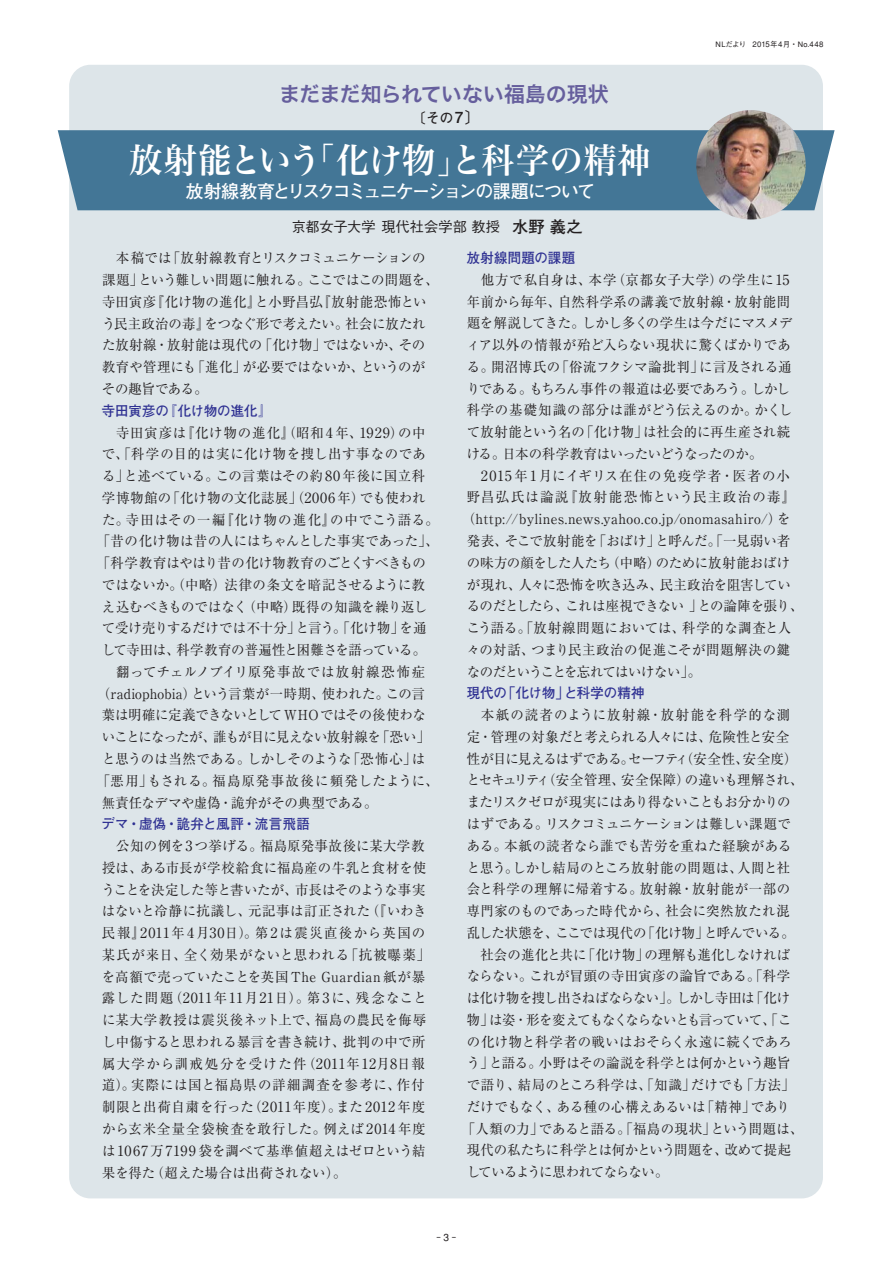
<style>
.page{position:relative;width:893px;height:1263px;background:#fff}
.page>*{position:absolute;margin:0;border:0;box-sizing:border-box;transform-origin:0 0}
.t1{font:34.5px "Hira Min Pro W6 90 msp RKSJ H";letter-spacing:.015em;color:#fff;scale:.96 1}
.t2{font:21px "Hira Kaku Pro W6 90 msp RKSJ H";letter-spacing:-.02em;color:#665f9d}
.t3{font:18px "Futo Go B101 Bold 90 msp RKSJ H";letter-spacing:-.105em;color:#fff}
.t4{font:14.25px "Gothic BBB Medium 90 msp RKSJ H";letter-spacing:-.005em;color:#231f20}
.t5{font:13.8px/21.8px "Ryumin regular 90 msp RKSJ H";letter-spacing:.01em;color:#231f20}
.t6{font:13.8px/21.8px "Ryumin regular 90 msp RKSJ H";letter-spacing:.035em;color:#231f20}
.t7{font:13.8px "Ryumin regular 90 msp RKSJ H";letter-spacing:-.03em;color:#231f20}
.t8{font:13.8px "Ryumin regular 90 msp RKSJ H";letter-spacing:-.01em;color:#231f20}
.t9{font:13.8px "Ryumin regular 90 msp RKSJ H";letter-spacing:.075em;color:#231f20}
.t10{font:13.8px "Ryumin regular 90 msp RKSJ H";letter-spacing:.03em;color:#231f20}
.t11{font:13.8px "Ryumin regular 90 msp RKSJ H";letter-spacing:-.015em;color:#231f20}
.t12{font:13.8px "Ryumin regular 90 msp RKSJ H";letter-spacing:-.035em;color:#231f20}
.t13{font:13.8px "Ryumin regular 90 msp RKSJ H";letter-spacing:.045em;color:#231f20}
.t14{font:13.8px "Futo Go B101 Bold 90 msp RKSJ H";letter-spacing:.005em;color:#2e3092}
.t15{font:13.8px "Ryumin regular 90 msp RKSJ H";letter-spacing:-.04em;color:#231f20}
.t16{font:13.8px "Ryumin regular 90 msp RKSJ H";letter-spacing:-.065em;color:#231f20}
.t17{font:13.8px "Ryumin regular 90 msp RKSJ H";letter-spacing:.065em;color:#231f20}
.t18{font:13.8px "Ryumin regular 90 msp RKSJ H";letter-spacing:-.05em;color:#231f20}
.t19{font:13.8px "Ryumin regular 90 msp RKSJ H";letter-spacing:-.025em;color:#231f20}
.t20{font:13.8px "Ryumin regular 90 msp RKSJ H";letter-spacing:.05em;color:#231f20}
.t21{font:13.8px "Ryumin regular 90 msp RKSJ H";letter-spacing:.11em;color:#231f20}
.t22{font:13.8px "Ryumin regular 90 msp RKSJ H";letter-spacing:.085em;color:#231f20}
.t23{font:13.8px "Ryumin regular 90 msp RKSJ H";letter-spacing:-.055em;color:#231f20}
.t24{font:13.8px "Ryumin regular 90 msp RKSJ H";letter-spacing:-.06em;color:#231f20}
.t25{font:13.8px "Futo Go B101 Bold 90 msp RKSJ H";letter-spacing:.03em;color:#2e3092}
.t26{font:13.5px "Futo Go B101 Bold 90 msp RKSJ H";color:#231f20}
.t27{font:9.75px "Gothic BBB Medium 90 msp RKSJ H";color:#231f20}
.t28{font:7.5px "Gothic BBB Medium 90 msp RKSJ H";color:#231f20}
.s1{font-size:15.9px}
.s2{font-size:15px}
.s3{font-family:"Futo Go B101 Bold 90 msp RKSJ H";font-size:16.5px}
.s4{font-size:7.8px}
.s5{font-size:14.7px}
.s6{font-size:10.2px}
</style>
<div class="page">
<div style="left:69px;top:65px;width:754px;height:1133px;background:#dde5e9;border-radius:21px"></div>
<div style="left:58px;top:130px;width:776px;height:80px;background:#437696"></div>
<img style="left:696px;top:110px;width:110px;height:110px;border-radius:50%">
<h2 class="t2" style="left:279px;top:87px;width:331px">まだまだ知られていない福島の現状</h2>
<p class="t26" style="left:413px;top:112px;width:68px">〔その<span class="s1">7</span><span class="s2">〕</span></p>
<h1 class="t1" style="left:129px;top:147px;width:545px">放射能という「化け物」と科学の精神</h1>
<h3 class="t3" style="left:186px;top:185px;width:411px">放射線教育とリスクコミュニケーションの課題について</h3>
<p class="t4" style="left:292px;top:222px;width:292px">京都女子大学 現代社会学部 教授 <span class="s3">水野 義之</span></p>
<p class="t28" style="left:715px;top:41px;width:109px">NLだより　<span class="s4">2015</span>年 <span class="s4">4</span>月・No.<span class="s4">448</span></p>
<p class="t5" style="left:102px;top:249px;width:338px">　本稿では「放射線教育とリスクコミュニケーションの課題」という難しい問題に触れる。ここではこの問題を、寺田寅彦『化け物の進化』と小野昌弘『放射能恐怖という民主政治の毒』をつなぐ形で考えたい。社会に放たれた放射線・放射能は現代の「化け物」ではないか、その教育や管理にも「進化」が必要ではないか、というのがその趣旨である。</p>
<p class="t14" style="left:102px;top:405px;width:171px">寺田寅彦の『化け物の進化』</p>
<p class="t17" style="left:102px;top:427px;width:325px">　寺田寅彦は『化け物の進化』（昭和<span class="s5">4</span> 年、<span class="s5">1929</span>）の中</p>
<p class="t20" style="left:102px;top:449px;width:325px">で、「科学の目的は実に化け物を捜し出す事なのであ</p>
<p class="t5" style="left:102px;top:467px;width:325px">る」と述べている。この言葉はその約<span class="s5">80</span> 年後に国立科</p>
<p class="t5" style="left:102px;top:489px;width:325px">学博物館の「化け物の文化誌展」（<span class="s5">2006</span> 年）でも使われ</p>
<p class="t9" style="left:102px;top:514px;width:338px">た。寺田はその一編『化け物の進化』の中でこう語る。</p>
<p class="t5" style="left:97px;top:532px;width:343px">「昔の化け物は昔の人にはちゃんとした事実であった」、</p>
<p class="t8" style="left:97px;top:558px;width:330px">「科学教育はやはり昔の化け物教育のごとくすべきもの</p>
<p class="t5" style="left:102px;top:576px;width:325px">ではないか。（中略）法律の条文を暗記させるように教</p>
<p class="t5" style="left:102px;top:597px;width:327px">え込むべきものではなく（中略）既得の知識を繰り返し</p>
<p class="t5" style="left:102px;top:619px;width:326px">て受け売りするだけでは不十分」と言う。「化け物」を通</p>
<p class="t7" style="left:102px;top:645px;width:326px">して寺田は、科学教育の普遍性と困難さを語っている。</p>
<p class="t9" style="left:103px;top:667px;width:324px">　翻ってチェルノブイリ原発事故では放射線恐怖症</p>
<p class="t5" style="left:97px;top:685px;width:330px">（radiophobia）という言葉が一時期、使われた。この言</p>
<p class="t11" style="left:102px;top:710px;width:325px">葉は明確に定義できないとしてWHOではその後使わな</p>
<p class="t18" style="left:102px;top:732px;width:330px">いことになったが、誰もが目に見えない放射線を「恐い」</p>
<p class="t5" style="left:102px;top:750px;width:325px">と思うのは当然である。しかしそのような「恐怖心」は</p>
<p class="t9" style="left:97px;top:775px;width:343px">「悪用」もされる。福島原発事故後に頻発したように、</p>
<p class="t11" style="left:102px;top:797px;width:277px">無責任なデマや虚偽・詭弁がその典型である。</p>
<p class="t25" style="left:102px;top:819px;width:209px">デマ・虚偽・詭弁と風評・流言飛語</p>
<p class="t6" style="left:102px;top:837px;width:330px">　公知の例を<span class="s5">3</span>つ挙げる。福島原発事故後に某大学教授は、ある市長が学校給食に福島産の牛乳と食材を使うことを決定した等と書いたが、市長はそのような事実はないと冷静に抗議し、元記事は訂正された（『いわき民報』<span class="s5">2011</span>年<span class="s5">4</span>月<span class="s5">30</span>日）。第<span class="s5">2</span>は震災直後から英国の某氏が来日、全く効果がないと思われる「抗被曝薬」を高額で売っていたことを英国The Guardian 紙が暴露した問題（<span class="s5">2011</span>年<span class="s5">11</span>月<span class="s5">21</span>日）。第 <span class="s5">3</span>に、残念なことに某大学教授は震災後ネット上で、福島の農民を侮辱し中傷すると思われる暴言を書き続け、批判の中で所属大学から訓戒処分を受けた件（<span class="s5">2011</span>年<span class="s5">12</span>月<span class="s5">8</span>日報道）。実際には国と福島県の詳細調査を参考に、作付制限と出荷自粛を行った（<span class="s5">2011</span>年度）。また<span class="s5">2012</span> 年度から玄米全量全袋検査を敢行した。例えば <span class="s5">2014</span> 年度は<span class="s5">1067</span> 万<span class="s5">7199</span> 袋を調べて基準値超えはゼロという結果を得た（超えた場合は出荷されない）。</p>
<p class="t14" style="left:467px;top:253px;width:110px">放射線問題の課題</p>
<p class="t5" style="left:467px;top:271px;width:327px">　他方で私自身は、本学（京都女子大学）の学生に<span class="s5">15</span>年前から毎年、自然科学系の講義で放射線・放射能問題を解説してきた。しかし多くの学生は今だにマスメディア以外の情報が殆ど入らない現状に驚くばかりである。開沼博氏の「俗流フクシマ論批判」に言及される通りである。もちろん事件の報道は必要であろう。しかし科学の基礎知識の部分は誰がどう伝えるのか。かくして放射能という名の「化け物」は社会的に再生産され続ける。日本の科学教育はいったいどうなったのか。</p>
<p class="t9" style="left:481px;top:470px;width:311px"><span class="s5">2015</span> 年<span class="s5">1</span>月にイギリス在住の免疫学者・医者の小</p>
<p class="t21" style="left:467px;top:492px;width:330px">野昌弘氏は論説『放射能恐怖という民主政治の毒』</p>
<p class="t10" style="left:462px;top:514px;width:330px">（http://bylines.news.yahoo.co.jp/onomasahiro/）を</p>
<p class="t11" style="left:467px;top:536px;width:325px">発表、そこで放射能を「おばけ」と呼んだ。「一見弱い者</p>
<p class="t8" style="left:467px;top:557px;width:325px">の味方の顔をした人たち（中略）のために放射能おばけ</p>
<p class="t8" style="left:467px;top:579px;width:326px">が現れ、人々に恐怖を吹き込み、民主政治を阻害してい</p>
<p class="t7" style="left:467px;top:601px;width:338px">るのだとしたら、これは座視できない 」との論陣を張り、</p>
<p class="t5" style="left:467px;top:619px;width:326px">こう語る。「放射線問題においては、科学的な調査と人</p>
<p class="t13" style="left:467px;top:644px;width:325px">々の対話、つまり民主政治の促進こそが問題解決の鍵</p>
<p class="t23" style="left:467px;top:666px;width:236px">なのだということを忘れてはいけない」。</p>
<p class="t14" style="left:467px;top:688px;width:179px">現代の「化け物」と科学の精神</p>
<p class="t22" style="left:467px;top:710px;width:324px">　本紙の読者のように放射線・放射能を科学的な測</p>
<p class="t7" style="left:467px;top:732px;width:324px">定・管理の対象だと考えられる人々には、危険性と安全</p>
<p class="t12" style="left:467px;top:753px;width:332px">性が目に見えるはずである。セーフティ（安全性、安全度）</p>
<p class="t15" style="left:467px;top:775px;width:338px">とセキュリティ（安全管理、安全保障）の違いも理解され、</p>
<p class="t7" style="left:467px;top:797px;width:325px">またリスクゼロが現実にはあり得ないこともお分かりの</p>
<p class="t11" style="left:467px;top:819px;width:325px">はずである。リスクコミュニケーションは難しい課題で</p>
<p class="t10" style="left:467px;top:840px;width:326px">ある。本紙の読者なら誰でも苦労を重ねた経験がある</p>
<p class="t5" style="left:467px;top:858px;width:325px">と思う。しかし結局のところ放射能の問題は、人間と社</p>
<p class="t13" style="left:467px;top:884px;width:325px">会と科学の理解に帰着する。放射線・放射能が一部の</p>
<p class="t5" style="left:467px;top:902px;width:325px">専門家のものであった時代から、社会に突然放たれ混</p>
<p class="t12" style="left:467px;top:927px;width:329px">乱した状態を、ここでは現代の「化け物」と呼んでいる。</p>
<p class="t5" style="left:467px;top:945px;width:325px">　社会の進化と共に「化け物」の理解も進化しなければ</p>
<p class="t5" style="left:467px;top:967px;width:325px">ならない。これが冒頭の寺田寅彦の論旨である。「科学</p>
<p class="t12" style="left:467px;top:993px;width:325px">は化け物を捜し出さねばならない」。しかし寺田は「化け</p>
<p class="t16" style="left:467px;top:1014px;width:326px">物」は姿・形を変えてもなくならないとも言っていて、「こ</p>
<p class="t5" style="left:467px;top:1032px;width:327px">の化け物と科学者の戦いはおそらく永遠に続くであろ</p>
<p class="t8" style="left:467px;top:1058px;width:325px">う」と語る。小野はその論説を科学とは何かという趣旨</p>
<p class="t10" style="left:467px;top:1080px;width:330px">で語り、結局のところ科学は、「知識」だけでも「方法」</p>
<p class="t5" style="left:467px;top:1098px;width:325px">だけでもなく、ある種の心構えあるいは「精神」であり</p>
<p class="t5" style="left:462px;top:1120px;width:343px">「人類の力」であると語る。「福島の現状」という問題は、</p>
<p class="t19" style="left:467px;top:1145px;width:326px">現代の私たちに科学とは何かという問題を、改めて提起</p>
<p class="t24" style="left:467px;top:1167px;width:203px">しているように思われてならない。</p>
<p class="t27" style="left:434px;top:1234px;width:27px">‐<span class="s6">3</span>‐</p>
</div>
